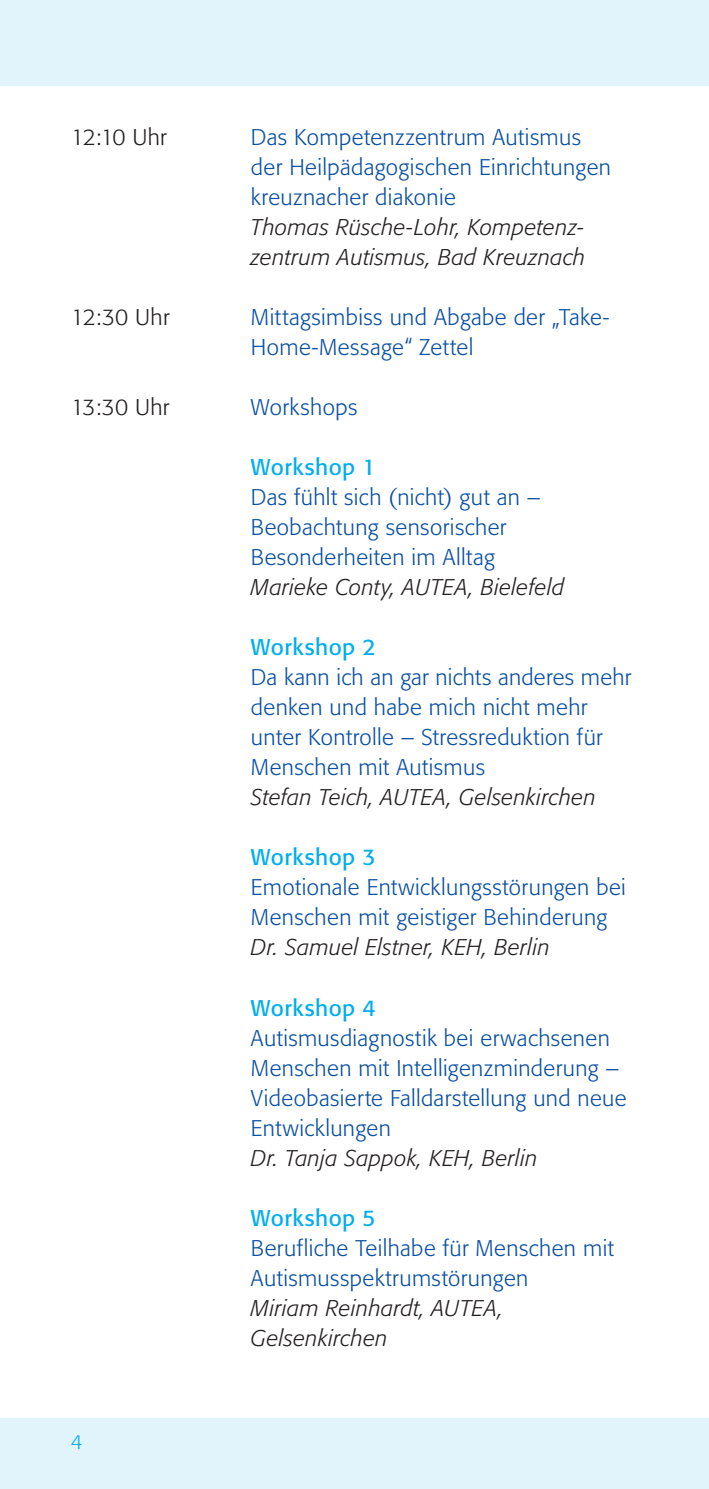
<style>
.page{position:relative;width:709px;height:1489px;background:#fff}
.page>*{position:absolute;margin:0;border:0;box-sizing:border-box;transform-origin:0 0}
.t1{font:300 22.5px/30px "Formata";letter-spacing:.015em;color:#0a4fa2}
.t2{font:italic 300 22.5px/30px "Formata";letter-spacing:.015em;color:#231f20}
.t3{font:22.5px "Formata";letter-spacing:.02em;color:#00aeef}
.t4{font:300 22.5px "Formata";letter-spacing:.005em;color:#231f20}
.t5{font:300 20px "Formata";color:#00aeef}
</style>
<div class="page">
<div style="left:0;top:1417px;width:709px;height:71px;background:#e1f4fc"></div>
<div style="left:0;top:0;width:709px;height:85px;background:#e1f4fc"></div>
<p class="t4" style="left:71px;top:124px;width:97px">12:10 Uhr</p>
<p class="t1" style="left:251px;top:122px;width:361px">Das Kompetenzzentrum Autismus der Heilpädagogischen Einrichtungen kreuznacher diakonie</p>
<p class="t2" style="left:251px;top:212px;width:336px">Thomas Rüsche-Lohr, Kompetenz&shy;zentrum Autismus, Bad Kreuznach</p>
<p class="t4" style="left:71px;top:304px;width:100px">12:30 Uhr</p>
<p class="t1" style="left:251px;top:302px;width:360px">Mittagsimbiss und Abgabe der „Take-<br>Home-Message“ Zettel</p>
<p class="t4" style="left:71px;top:394px;width:100px">13:30 Uhr</p>
<p class="t1" style="left:251px;top:392px;width:108px">Workshops</p>
<p class="t3" style="left:251px;top:453px;width:126px">Workshop 1</p>
<p class="t1" style="left:251px;top:482px;width:291px">Das fühlt sich (nicht) gut an –<br>Beobachtung sensorischer<br>Besonderheiten im Alltag</p>
<p class="t2" style="left:251px;top:572px;width:315px">Marieke Conty, AUTEA, Bielefeld</p>
<p class="t3" style="left:251px;top:633px;width:126px">Workshop 2</p>
<p class="t1" style="left:251px;top:662px;width:382px">Da kann ich an gar nichts anderes mehr denken und habe mich nicht mehr unter Kontrolle – Stressreduktion für<br>Menschen mit Autismus</p>
<p class="t2" style="left:251px;top:782px;width:346px">Stefan Teich, AUTEA, Gelsenkirchen</p>
<p class="t3" style="left:251px;top:843px;width:126px">Workshop 3</p>
<p class="t1" style="left:251px;top:872px;width:376px">Emotionale Entwicklungsstörungen bei<br>Menschen mit geistiger Behinderung</p>
<p class="t2" style="left:251px;top:932px;width:300px">Dr. Samuel Elstner, KEH, Berlin</p>
<p class="t3" style="left:251px;top:993px;width:126px">Workshop 4</p>
<p class="t1" style="left:251px;top:1022px;width:377px">Autismusdiagnostik bei erwachsenen Menschen mit Intelligenzminderung – Videobasierte Falldarstellung und neue Entwicklungen</p>
<p class="t2" style="left:251px;top:1142px;width:288px">Dr. Tanja Sappok, KEH, Berlin</p>
<p class="t3" style="left:251px;top:1203px;width:126px">Workshop 5</p>
<p class="t1" style="left:251px;top:1232px;width:364px">Berufliche Teilhabe für Menschen mit<br>Autismusspektrumstörungen</p>
<p class="t2" style="left:251px;top:1292px;width:253px">Miriam Reinhardt, AUTEA,<br>Gelsenkirchen</p>
<p class="t5" style="left:71px;top:1430px;width:13px">4</p>
</div>
